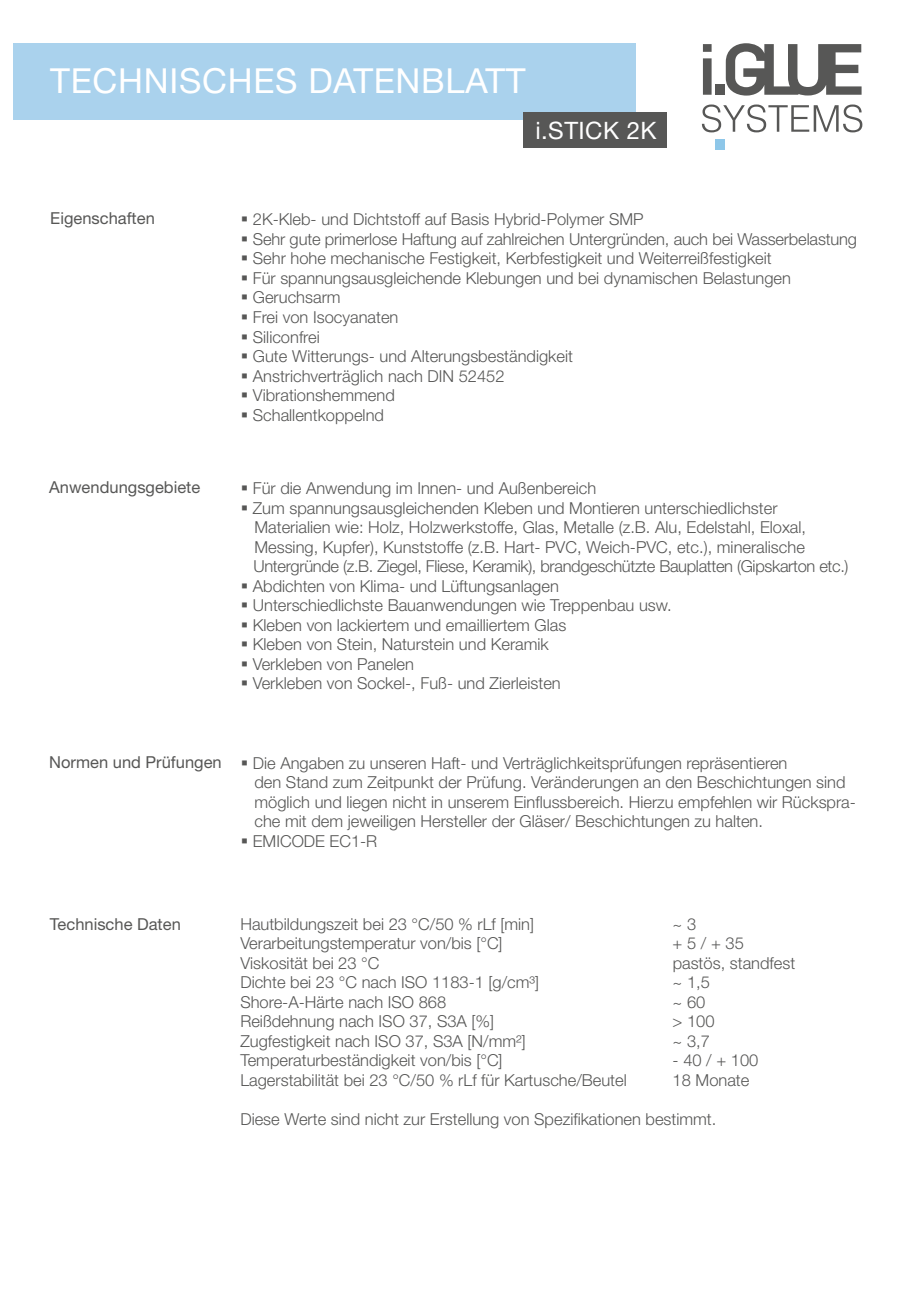
<style>
.page{position:relative;width:919px;height:1289px;background:#fff}
.page>*{position:absolute;margin:0;border:0;box-sizing:border-box;transform-origin:0 0}
.t1{font:34.5px "Helvetica Neue LT Std";letter-spacing:.02em;color:#fff}
.t2{font:24px "Helvetica Neue LT Std";letter-spacing:.02em;color:#fff}
.t3{font:300 16.5px/19.5px "Helvetica Neue LT Std";color:#575756}
.t4{font:16.5px "Helvetica Neue LT Std";color:#575756}
</style>
<div class="page">
<svg style="left:702px;top:44px;width:9px;height:51px"></svg>
<div style="left:715px;top:84px;width:9px;height:11px;background:#575756"></div>
<div style="left:715px;top:139px;width:9px;height:11px;background:#8ec7e9"></div>
<svg style="left:725px;top:43px;width:136px;height:53px"></svg>
<svg style="left:701px;top:104px;width:161px;height:28px"></svg>
<div style="left:13px;top:43px;width:622px;height:77px;background:#aad2ed"></div>
<div style="left:523px;top:113px;width:144px;height:35px;background:#575756"></div>
<h1 class="t1" style="left:50px;top:61px;width:477px">TECHNISCHES DATENBLATT</h1>
<h2 class="t2" style="left:535px;top:116px;width:123px">i.STICK 2K</h2>
<p class="t4" style="left:50px;top:209px;width:106px">Eigenschaften</p>
<p class="t4" style="left:49px;top:477px;width:152px">Anwendungsgebiete</p>
<p class="t3" style="left:241px;top:209px;width:404px">▪ 2K-Kleb- und Dichtstoff auf Basis Hybrid-Polymer SMP</p>
<p class="t3" style="left:241px;top:229px;width:617px">▪ Sehr gute primerlose Haftung auf zahlreichen Untergründen, auch bei Wasserbelastung</p>
<p class="t3" style="left:241px;top:248px;width:532px">▪ Sehr hohe mechanische Festigkeit, Kerbfestigkeit und Weiterreißfestigkeit</p>
<p class="t3" style="left:241px;top:268px;width:552px">▪ Für spannungsausgleichende Klebungen und bei dynamischen Belastungen</p>
<p class="t3" style="left:241px;top:287px;width:101px">▪ Geruchsarm</p>
<p class="t3" style="left:241px;top:307px;width:159px">▪ Frei von Isocyanaten</p>
<p class="t3" style="left:241px;top:326px;width:81px">▪ Siliconfrei</p>
<p class="t3" style="left:241px;top:346px;width:334px">▪ Gute Witterungs- und Alterungsbeständigkeit</p>
<p class="t3" style="left:241px;top:365px;width:265px">▪ Anstrichverträglich nach DIN 52452</p>
<p class="t3" style="left:241px;top:385px;width:156px">▪ Vibrationshemmend</p>
<p class="t3" style="left:241px;top:404px;width:145px">▪ Schallentkoppelnd</p>
<p class="t3" style="left:241px;top:478px;width:357px">▪ Für die Anwendung im Innen- und Außenbereich</p>
<p class="t3" style="left:253px;top:497px;width:596px;text-indent:-13px">▪ Zum spannungsausgleichenden Kleben und Montieren unterschiedlichster Materialien wie: Holz, Holzwerkstoffe, Glas, Metalle (z.B. Alu, Edelstahl, Eloxal, Messing, Kupfer), Kunststoffe (z.B. Hart- PVC, Weich-PVC, etc.), mineralische Untergründe (z.B. Ziegel, Fliese, Keramik), brandgeschützte Bauplatten (Gipskarton etc.)</p>
<p class="t3" style="left:241px;top:575px;width:320px">▪ Abdichten von Klima- und Lüftungsanlagen</p>
<p class="t3" style="left:241px;top:595px;width:432px">▪ Unterschiedlichste Bauanwendungen wie Treppenbau usw.</p>
<p class="t3" style="left:241px;top:614px;width:327px">▪ Kleben von lackiertem und emailliertem Glas</p>
<p class="t3" style="left:241px;top:634px;width:309px">▪ Kleben von Stein, Naturstein und Keramik</p>
<p class="t3" style="left:241px;top:654px;width:175px">▪ Verkleben von Panelen</p>
<p class="t3" style="left:241px;top:673px;width:321px">▪ Verkleben von Sockel-, Fuß- und Zierleisten</p>
<p class="t4" style="left:49px;top:752px;width:174px">Normen und Prüfungen</p>
<p class="t3" style="left:254px;top:753px;width:603px;text-indent:-14px">▪ Die Angaben zu unseren Haft- und Verträglichkeitsprüfungen repräsentieren<br>den Stand zum Zeitpunkt der Prüfung. Veränderungen an den Beschichtungen sind möglich und liegen nicht in unserem Einflussbereich. Hierzu empfehlen wir Rückspra&shy;che mit dem jeweiligen Hersteller der Gläser/ Beschichtungen zu halten.</p>
<p class="t3" style="left:241px;top:831px;width:138px">▪ EMICODE EC1-R</p>
<p class="t4" style="left:50px;top:914px;width:132px">Technische Daten</p>
<p class="t3" style="left:240px;top:913px;width:295px">Hautbildungszeit bei 23 °C/50 % rLf [min]</p>
<p class="t3" style="left:672px;top:913px;width:25px">~ 3</p>
<p class="t3" style="left:240px;top:933px;width:264px">Verarbeitungstemperatur von/bis [°C]</p>
<p class="t3" style="left:672px;top:933px;width:73px">+ 5 / + 35</p>
<p class="t3" style="left:240px;top:952px;width:141px">Viskosität bei 23 °C</p>
<p class="t3" style="left:672px;top:952px;width:124px">pastös, standfest</p>
<p class="t3" style="left:240px;top:972px;width:300px">Dichte bei 23 °C nach ISO 1183-1 [g/cm³]</p>
<p class="t3" style="left:672px;top:972px;width:39px">~ 1,5</p>
<p class="t3" style="left:240px;top:991px;width:207px">Shore-A-Härte nach ISO 868</p>
<p class="t3" style="left:672px;top:991px;width:34px">~ 60</p>
<p class="t3" style="left:240px;top:1011px;width:255px">Reißdehnung nach ISO 37, S3A [%]</p>
<p class="t3" style="left:672px;top:1011px;width:44px">&gt; 100</p>
<p class="t3" style="left:240px;top:1030px;width:287px">Zugfestigkeit nach ISO 37, S3A [N/mm²]</p>
<p class="t3" style="left:672px;top:1030px;width:39px">~ 3,7</p>
<p class="t3" style="left:240px;top:1050px;width:264px">Temperaturbeständigkeit von/bis [°C]</p>
<p class="t3" style="left:672px;top:1050px;width:87px">- 40 / + 100</p>
<p class="t3" style="left:240px;top:1069px;width:388px">Lagerstabilität bei 23 °C/50 % rLf für Kartusche/Beutel</p>
<p class="t3" style="left:672px;top:1069px;width:78px">18 Monate</p>
<p class="t3" style="left:240px;top:1108px;width:477px">Diese Werte sind nicht zur Erstellung von Spezifikationen bestimmt.</p>
</div>
